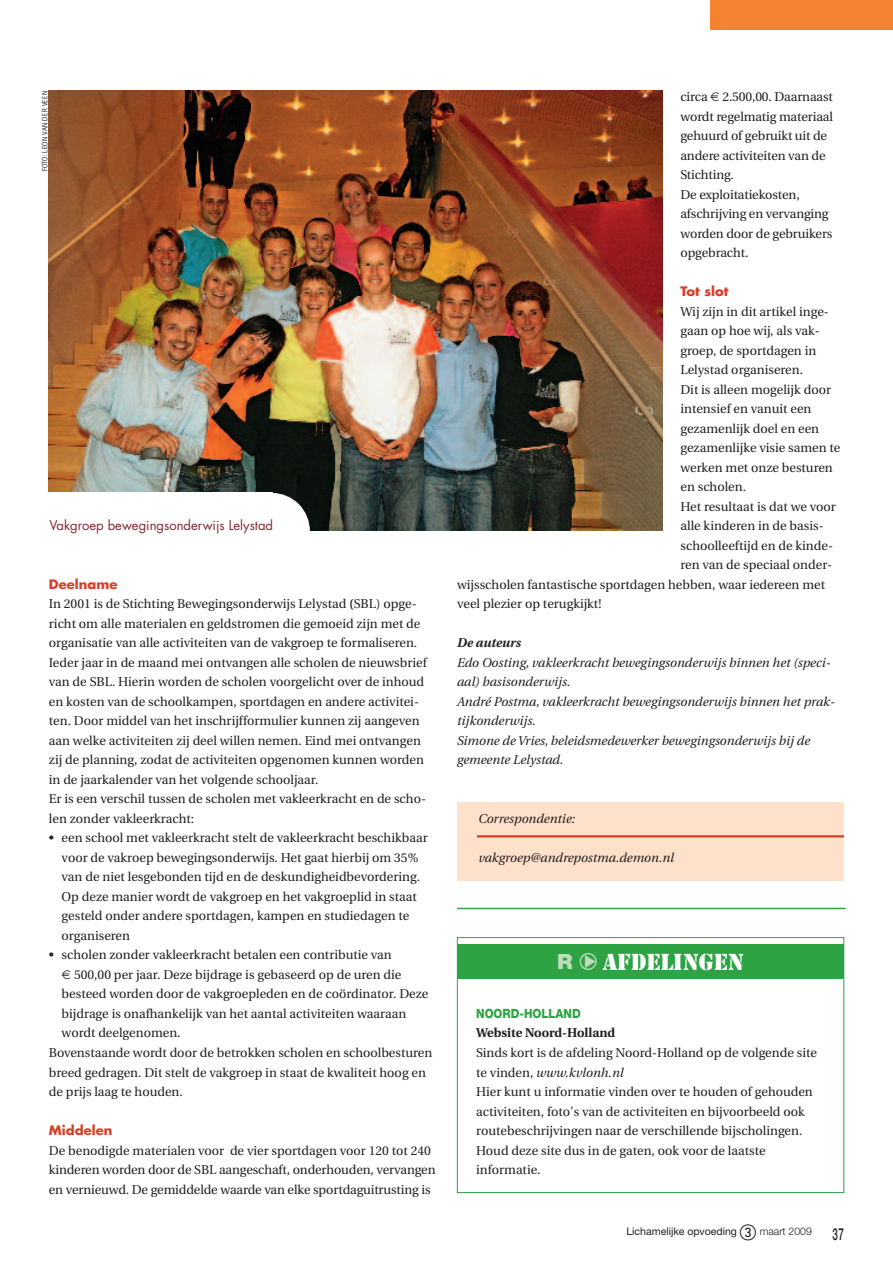
<style>
.page{position:relative;width:893px;height:1263px;background:#fff}
.page>*{position:absolute;margin:0;border:0;box-sizing:border-box;transform-origin:0 0}
.t1{font:24px "Stencil";color:#fff}
.t2{font:500 16.5px "Helvetica Neue";color:#231f20;scale:.6 1}
.t3{font:16.5px "European Pi One";color:#231f20}
.t4{font:13.05px "Futura";color:#842734}
.t5{font:12.75px/19.5px "Utopia";color:#231f20}
.t6{font:italic 12.75px/19.5px "Utopia";color:#231f20}
.t7{font:700 12.75px "Futura";color:#da3e26}
.t8{font:700 12.75px "Utopia";color:#231f20}
.t9{font:800 12.75px "Helvetica Neue";color:#2da343;scale:.9 1}
.t10{font:italic 700 12.75px "Utopia";color:#231f20}
.t11{font:10.5px "Helvetica Neue";color:#231f20}
.t12{font:300 10.5px "Helvetica Neue";color:#231f20}
.t13{font:7.5px "Imago";letter-spacing:.07em;color:#231f20;scale:.8 1}
.s1{font-weight:700}
.s2{font-family:"Helvetica Neue";font-weight:900;font-size:21px;color:#c0dcbb}
.s3{font-style:italic}
</style>
<div class="page">
<div style="left:710px;top:0;width:183px;height:30px;background:#f48231"></div>
<div style="left:457px;top:802px;width:387px;height:78px;background:#fee1cb"></div>
<hr style="left:477px;top:835px;width:367px;height:2px;background:#da3e26">
<img style="left:49px;top:91px;width:613px;height:439px">
<svg style="left:272px;top:493px;width:38px;height:38px"></svg>
<div style="left:41px;top:493px;width:231px;height:48px;background:#fff"></div>
<div style="left:457px;top:937px;width:387px;height:256px;border:1px solid #2da343"></div>
<div style="left:457px;top:945px;width:387px;height:34px;background:#2da343"></div>
<hr style="left:457px;top:908px;width:389px;height:1px;background:#2da343">
<p class="t13" style="left:42px;top:171px;width:102px;rotate:-90deg">FOTO: LEON VAN DER VEEN</p>
<p class="t4" style="left:49px;top:520px;width:225px">Vakgroep bewegingsonderwijs Lelystad</p>
<p class="t7" style="left:49px;top:578px;width:70px">Deelname</p>
<p class="t5" style="left:49px;top:595px;width:379px">In 2001 is de Stichting Bewegingsonderwijs Lelystad <span class="s1">(</span>SBL) opge&shy;richt om alle materialen en geldstromen die gemoeid zijn met de organisatie van alle activiteiten van de vakgroep te formaliseren.<br>Ieder jaar in de maand mei ontvangen alle scholen de nieuwsbrief van de SBL. Hierin worden de scholen voorgelicht over de inhoud en kosten van de schoolkampen, sportdagen en andere activitei&shy;ten. Door middel van het inschrijfformulier kunnen zij aangeven aan welke activiteiten zij deel willen nemen. Eind mei ontvangen zij de planning, zodat de activiteiten opgenomen kunnen worden in de jaarkalender van het volgende schooljaar.<br>Er is een verschil tussen de scholen met vakleerkracht en de scho&shy;len zonder vakleerkracht:</p>
<p class="t5" style="left:62px;top:829px;width:367px;text-indent:-13px">• een school met vakleerkracht stelt de vakleerkracht beschikbaar voor de vakroep bewegingsonderwijs. Het gaat hierbij om 35% van de niet lesgebonden tijd en de deskundigheidbevordering.<br>Op deze manier wordt de vakgroep en het vakgroeplid in staat gesteld onder andere sportdagen, kampen en studiedagen te organiseren</p>
<p class="t5" style="left:49px;top:946px;width:344px">• scholen zonder vakleerkracht betalen een contributie van</p>
<p class="t5" style="left:74px;top:966px;width:329px">500,00 per jaar. Deze bijdrage is gebaseerd op de uren die</p>
<p class="t5" style="left:62px;top:985px;width:368px">besteed worden door de vakgroepleden en de coördinator. Deze</p>
<p class="t5" style="left:62px;top:1005px;width:346px">bijdrage is onafhankelijk van het aantal activiteiten waaraan</p>
<p class="t5" style="left:62px;top:1024px;width:121px">wordt deelgenomen.</p>
<p class="t5" style="left:49px;top:1044px;width:385px">Bovenstaande wordt door de betrokken scholen en schoolbesturen</p>
<p class="t5" style="left:49px;top:1063px;width:379px">breed gedragen. Dit stelt de vakgroep in staat de kwaliteit hoog en</p>
<p class="t5" style="left:49px;top:1083px;width:135px">de prijs laag te houden.</p>
<p class="t7" style="left:49px;top:1124px;width:65px">Middelen</p>
<p class="t5" style="left:49px;top:1141px;width:388px">De benodigde materialen voor de vier sportdagen voor 120 tot 240 kinderen worden door de SBL aangeschaft, onderhouden, vervangen en vernieuwd. De gemiddelde waarde van elke sportdaguitrusting is</p>
<p class="t5" style="left:680px;top:88px;width:154px">circa 2.500,00. Daarnaast wordt regelmatig materiaal gehuurd of gebruikt uit de andere activiteiten van de<br>Stichting.<br>De exploitatiekosten, afschrijving en vervanging worden door de gebruikers opgebracht.</p>
<p class="t7" style="left:680px;top:286px;width:50px">Tot slot</p>
<p class="t5" style="left:680px;top:303px;width:150px">Wij zijn in dit artikel inge-</p>
<p class="t5" style="left:680px;top:322px;width:141px">gaan op hoe wij, als vak-</p>
<p class="t5" style="left:680px;top:342px;width:137px">groep, de sportdagen in</p>
<p class="t5" style="left:680px;top:361px;width:124px">Lelystad organiseren.</p>
<p class="t5" style="left:680px;top:381px;width:152px">Dit is alleen mogelijk door</p>
<p class="t5" style="left:680px;top:400px;width:133px">intensief en vanuit een</p>
<p class="t5" style="left:680px;top:420px;width:140px">gezamenlijk doel en een</p>
<p class="t5" style="left:680px;top:439px;width:162px">gezamenlijke visie samen te</p>
<p class="t5" style="left:680px;top:459px;width:154px">werken met onze besturen</p>
<p class="t5" style="left:680px;top:478px;width:67px">en scholen.</p>
<p class="t5" style="left:680px;top:498px;width:157px">Het resultaat is dat we voor</p>
<p class="t5" style="left:680px;top:517px;width:145px">alle kinderen in de basis-</p>
<p class="t5" style="left:680px;top:537px;width:154px">schoolleeftijd en de kinde-</p>
<p class="t5" style="left:680px;top:556px;width:153px">ren van de speciaal onder-</p>
<p class="t5" style="left:457px;top:576px;width:369px">wijsscholen fantastische sportdagen hebben, waar iedereen met</p>
<p class="t5" style="left:457px;top:595px;width:146px">veel plezier op terugkijkt!</p>
<p class="t10" style="left:457px;top:638px;width:65px">De auteurs</p>
<p class="t6" style="left:457px;top:654px;width:380px">Edo Oosting, vakleerkracht bewegingsonderwijs binnen het (speci&shy;aal) basisonderwijs.<br>André Postma, vakleerkracht bewegingsonderwijs binnen het prak&shy;tijkonderwijs.<br>Simone de Vries, beleidsmedewerker bewegingsonderwijs bij de gemeente Lelystad.</p>
<p class="t6" style="left:478px;top:810px;width:98px">Correspondentie:</p>
<p class="t6" style="left:478px;top:849px;width:197px">vakgroep@andrepostma.demon.nl</p>
<h1 class="t1" style="left:557px;top:952px;width:188px"><span class="s2">R</span> AfdElIngEn</h1>
<p class="t9" style="left:476px;top:1009px;width:118px">NOORD-HOLLAND</p>
<p class="t8" style="left:476px;top:1028px;width:141px">Website Noord-Holland</p>
<p class="t5" style="left:476px;top:1044px;width:342px">Sinds kort is de afdeling Noord-Holland op de volgende site te vinden, <span class="s3">www.kvlonh.nl<br></span>Hier kunt u informatie vinden over te houden of gehouden activiteiten, foto’s van de activiteiten en bijvoorbeeld ook routebeschrijvingen naar de verschillende bijscholingen.<br>Houd deze site dus in de gaten, ook voor de laatste informatie.</p>
<p class="t3" style="left:740px;top:1220px;width:18px">-</p>
<p class="t2" style="left:832px;top:1228px;width:21px">37</p>
<p class="t11" style="left:626px;top:1227px;width:112px">Lichamelijke opvoeding</p>
<p class="t12" style="left:760px;top:1227px;width:54px">maart 2009</p>
</div>
